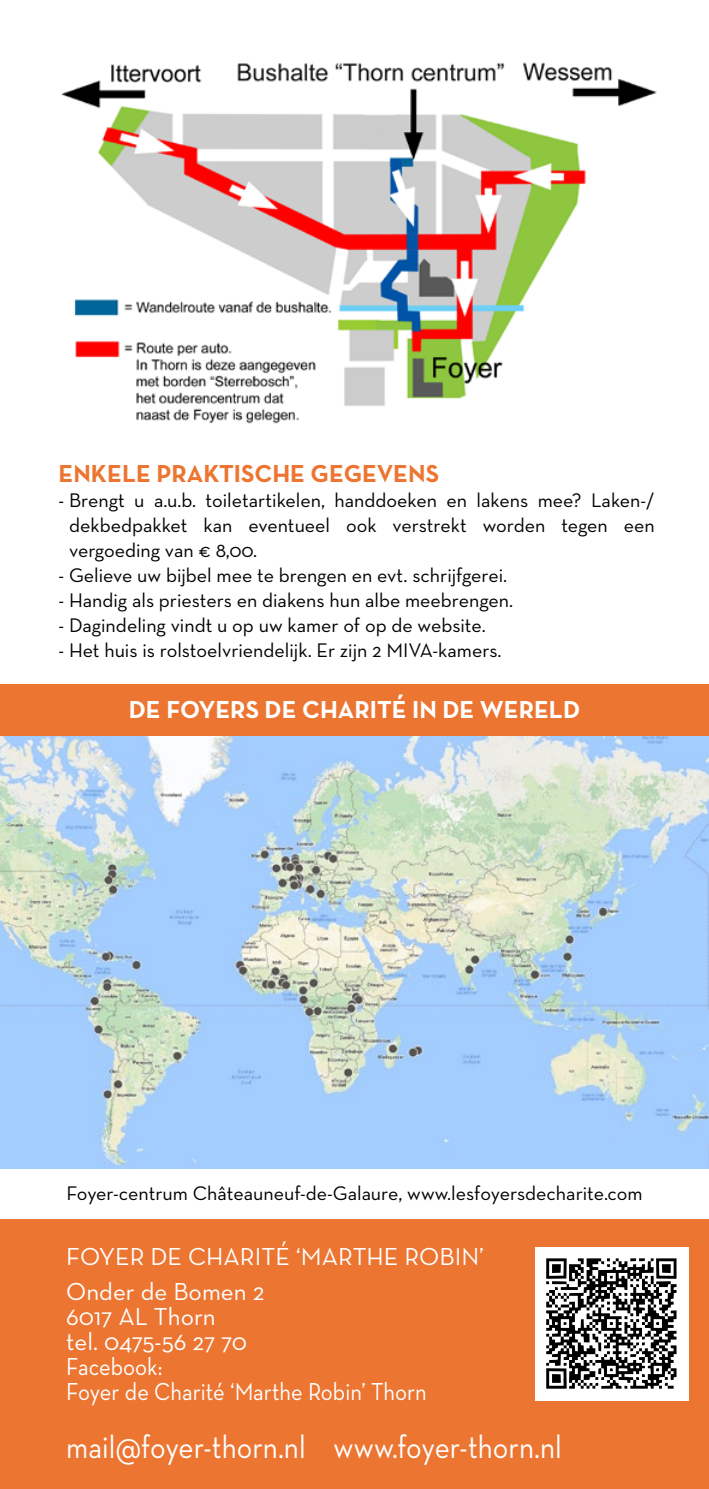
<style>
.page{position:relative;width:709px;height:1489px;background:#fff}
.page>*{position:absolute;margin:0;border:0;box-sizing:border-box;transform-origin:0 0}
.t1{font:32.5px "Neutraface Text";color:#fff;scale:.9 1}
.t2{font:25px/25px "Neutraface Text";color:#fff}
.t3{font:700 25px "Neutraface Text";color:#fff}
.t4{font:700 25px "Neutraface Text";color:#ec7531}
.t5{font:20px/25px "Neutraface Text";color:#000;text-align:justify}
</style>
<div class="page">
<div style="left:0;top:1219px;width:709px;height:269px;background:#ec7531"></div>
<div style="left:535px;top:1246px;width:153px;height:154px;background:#fff"></div>
<svg style="left:546px;top:1258px;width:130px;height:130px"></svg>
<img style="left:0;top:735px;width:709px;height:433px">
<div style="left:0;top:684px;width:709px;height:51px;background:#ec7531"></div>
<img style="left:61px;top:62px;width:596px;height:362px">
<p class="t4" style="left:59px;top:457px;width:382px">ENKELE PRAKTISCHE GEGEVENS</p>
<p class="t5" style="left:69px;top:487px;width:587px;text-indent:-10px">- Brengt u a.u.b. toiletartikelen, handdoeken en lakens mee? Laken-/ dekbedpakket kan eventueel ook verstrekt worden tegen een vergoeding van € 8,00.</p>
<p class="t5" style="left:59px;top:562px;width:450px">- Gelieve uw bijbel mee te brengen en evt. schrijfgerei.</p>
<p class="t5" style="left:59px;top:587px;width:456px">- Handig als priesters en diakens hun albe meebrengen.</p>
<p class="t5" style="left:59px;top:612px;width:428px">- Dagindeling vindt u op uw kamer of op de website.</p>
<p class="t5" style="left:59px;top:637px;width:444px">- Het huis is rolstoelvriendelijk. Er zijn 2 MIVA-kamers.</p>
<p class="t3" style="left:129px;top:693px;width:453px">DE FOYERS DE CHARITÉ IN DE WERELD</p>
<p class="t5" style="left:66px;top:1180px;width:578px">Foyer-centrum Châteauneuf-de-Galaure, www.lesfoyersdecharite.com</p>
<p class="t2" style="left:66px;top:1238px;width:419px;line-height:35px">FOYER DE CHARITÉ ‘MARTHE ROBIN’<br>Onder de Bomen 2</p>
<p class="t2" style="left:66px;top:1303px;width:362px">6017 AL Thorn<br>tel. 0475-56 27 70<br>Facebook:<br>Foyer de Charité ‘Marthe Robin’ Thorn</p>
<h1 class="t1" style="left:66px;top:1425px;width:552px">mail@foyer-thorn.nl www.foyer-thorn.nl</h1>
</div>
